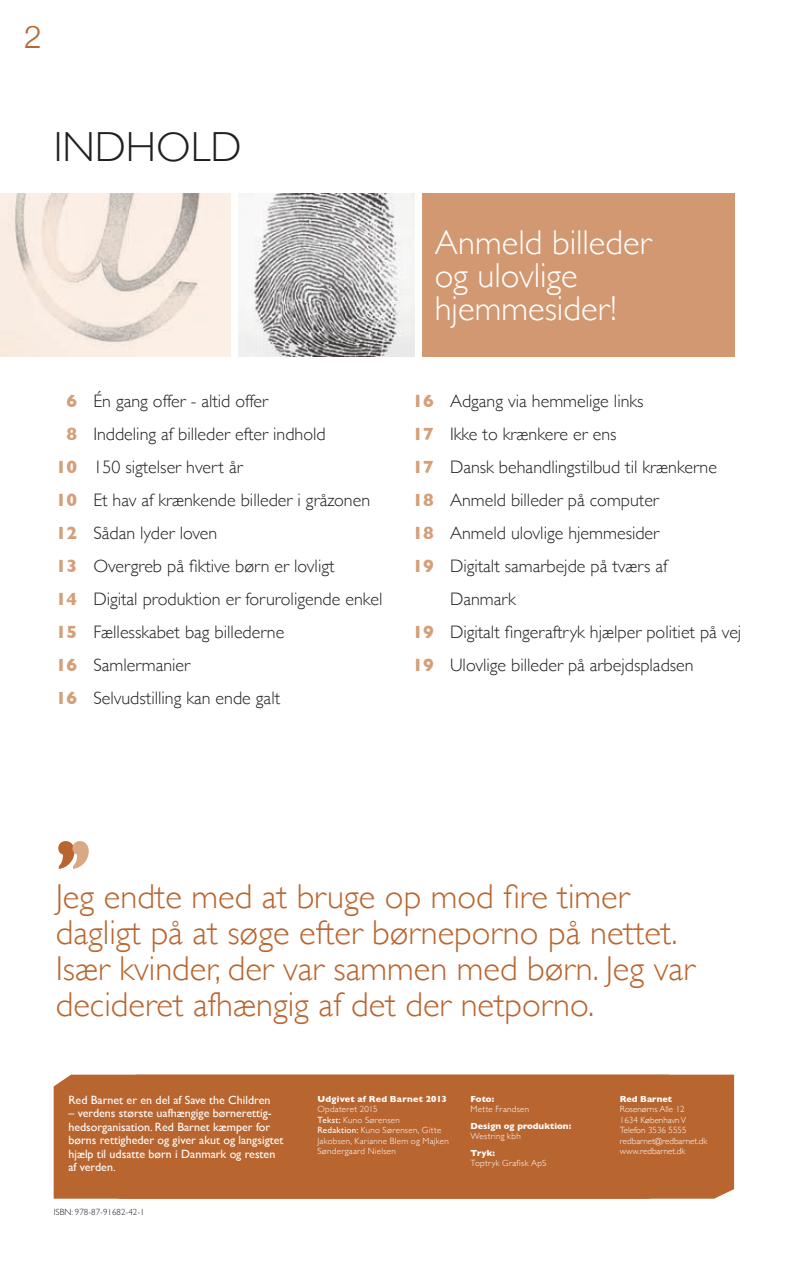
<style>
.page{position:relative;width:808px;height:1263px;background:#fff}
.page>*{position:absolute;margin:0;border:0;box-sizing:border-box;transform-origin:0 0}
.t1{font:300 42px "Gill Sans";color:#231f20}
.t2{font:300 34.5px/36px "Gill Sans";color:#b9652f}
.t3{font:300 34.5px/33px "Gill Sans";color:#fff}
.t4{font:300 31.5px "Helvetica Neue";color:#b9652f}
.t5{font:300 18px "Gill Sans";color:#231f20}
.t6{font:12px/13.5px "Gill Sans";color:#fff}
.t7{font:300 9px/10.5px "Gill Sans";letter-spacing:.025em;color:#fff}
.t8{font:300 9px/10.5px "Gill Sans";color:#fff}
.t9{font:700 9px "Gill Sans";color:#fff}
.t10{font:300 9px "Gill Sans";color:#231f20}
.t11{font:700 9px "Gill Sans";letter-spacing:.03em;color:#fff}
.s1{font-weight:700;color:#d59f79}
.s2{font-weight:400}
</style>
<div class="page">
<img style="left:0;top:193px;width:230px;height:163px">
<img style="left:238px;top:193px;width:176px;height:163px">
<div style="left:422px;top:193px;width:311px;height:163px;background:#d19871"></div>
<svg style="left:58px;top:841px;width:31px;height:27px"></svg>
<div style="left:54px;top:1074px;width:64px;height:124px;background:#b9652f"></div>
<div style="left:118px;top:1074px;width:615px;height:124px;background:#b9652f"></div>
<h3 class="t4" style="left:24px;top:12px;width:19px">2</h3>
<h1 class="t1" style="left:54px;top:114px;width:189px">INDHOLD</h1>
<p class="t5" style="left:66px;top:386px;width:203px"><span class="s1">6</span> Én gang offer - altid offer</p>
<p class="t5" style="left:66px;top:419px;width:260px"><span class="s1">8</span> Inddeling af billeder efter indhold</p>
<p class="t5" style="left:56px;top:452px;width:188px"><span class="s1">10</span> 150 sigtelser hvert år</p>
<p class="t5" style="left:56px;top:485px;width:316px"><span class="s1">10</span> Et hav af krænkende billeder i gråzonen</p>
<p class="t5" style="left:56px;top:518px;width:163px"><span class="s1">12</span> Sådan lyder loven</p>
<p class="t5" style="left:56px;top:551px;width:280px"><span class="s1">13</span> Overgreb på fiktive børn er lovligt</p>
<p class="t5" style="left:56px;top:584px;width:328px"><span class="s1">14</span> Digital produktion er foruroligende enkel</p>
<p class="t5" style="left:56px;top:617px;width:230px"><span class="s1">15</span> Fællesskabet bag billederne</p>
<p class="t5" style="left:56px;top:650px;width:136px"><span class="s1">16</span> Samlermanier</p>
<p class="t5" style="left:56px;top:683px;width:226px"><span class="s1">16</span> Selvudstilling kan ende galt</p>
<h2 class="t3" style="left:434px;top:224px;width:218px">Anmeld billeder og ulovlige hjemmesider!</h2>
<p class="t5" style="left:412px;top:386px;width:232px"><span class="s1">16</span> Adgang via hemmelige links</p>
<p class="t5" style="left:412px;top:419px;width:205px"><span class="s1">17</span> Ikke to krænkere er ens</p>
<p class="t5" style="left:412px;top:452px;width:306px"><span class="s1">17</span> Dansk behandlingstilbud til krænkerne</p>
<p class="t5" style="left:412px;top:485px;width:248px"><span class="s1">18</span> Anmeld billeder på computer</p>
<p class="t5" style="left:412px;top:518px;width:248px"><span class="s1">18</span> Anmeld ulovlige hjemmesider</p>
<p class="t5" style="left:412px;top:551px;width:256px"><span class="s1">19</span> Digitalt samarbejde på tværs af</p>
<p class="t5" style="left:450px;top:584px;width:67px">Danmark</p>
<p class="t5" style="left:412px;top:617px;width:330px"><span class="s1">19</span> Digitalt fingeraftryk hjælper politiet på vej</p>
<p class="t5" style="left:412px;top:650px;width:282px"><span class="s1">19</span> Ulovlige billeder på arbejdspladsen</p>
<h2 class="t2" style="left:56px;top:876px;width:640px">Jeg endte med at bruge op mod fire timer dagligt på at søge efter børneporno på nettet.<br>Især kvinder, der var sammen med børn. Jeg var decideret afhængig af det der netporno.</h2>
<p class="t6" style="left:68px;top:1092px;width:203px">Red Barnet er en del af Save the Children</p>
<p class="t6" style="left:68px;top:1105px;width:216px">– verdens største uafhængige børnerettig&shy;heds organisation. Red Barnet kæmper for børns rettigheder og giver akut og langsigtet hjælp til udsatte børn i Danmark og resten af verden.</p>
<p class="t10" style="left:54px;top:1204px;width:92px">ISBN: 978-87-91682-42-1</p>
<p class="t11" style="left:317px;top:1091px;width:131px">Udgivet af Red Barnet 2013</p>
<p class="t7" style="left:317px;top:1103px;width:133px">Opdateret 2015<br><span class="s2">Tekst:</span> Kuno Sørensen<br><span class="s2">Redaktion:</span> Kuno Sørensen, Gitte<br>Jakobsen, Karianne Blem og Majken<br>Søndergaard Nielsen</p>
<p class="t9" style="left:470px;top:1091px;width:25px">Foto:</p>
<p class="t7" style="left:470px;top:1103px;width:60px">Mette Frandsen</p>
<p class="t9" style="left:470px;top:1118px;width:102px">Design og produktion:</p>
<p class="t7" style="left:470px;top:1130px;width:52px">Westring kbh</p>
<p class="t9" style="left:470px;top:1145px;width:26px">Tryk:</p>
<p class="t7" style="left:470px;top:1157px;width:77px">Toptryk Grafisk ApS</p>
<p class="t9" style="left:619px;top:1091px;width:54px">Red Barnet</p>
<p class="t8" style="left:619px;top:1103px;width:89px">Rosenørns Alle 12<br>1634 København V<br>Telefon 3536 5555 redbarnet@redbarnet.dk www.redbarnet.dk</p>
</div>
